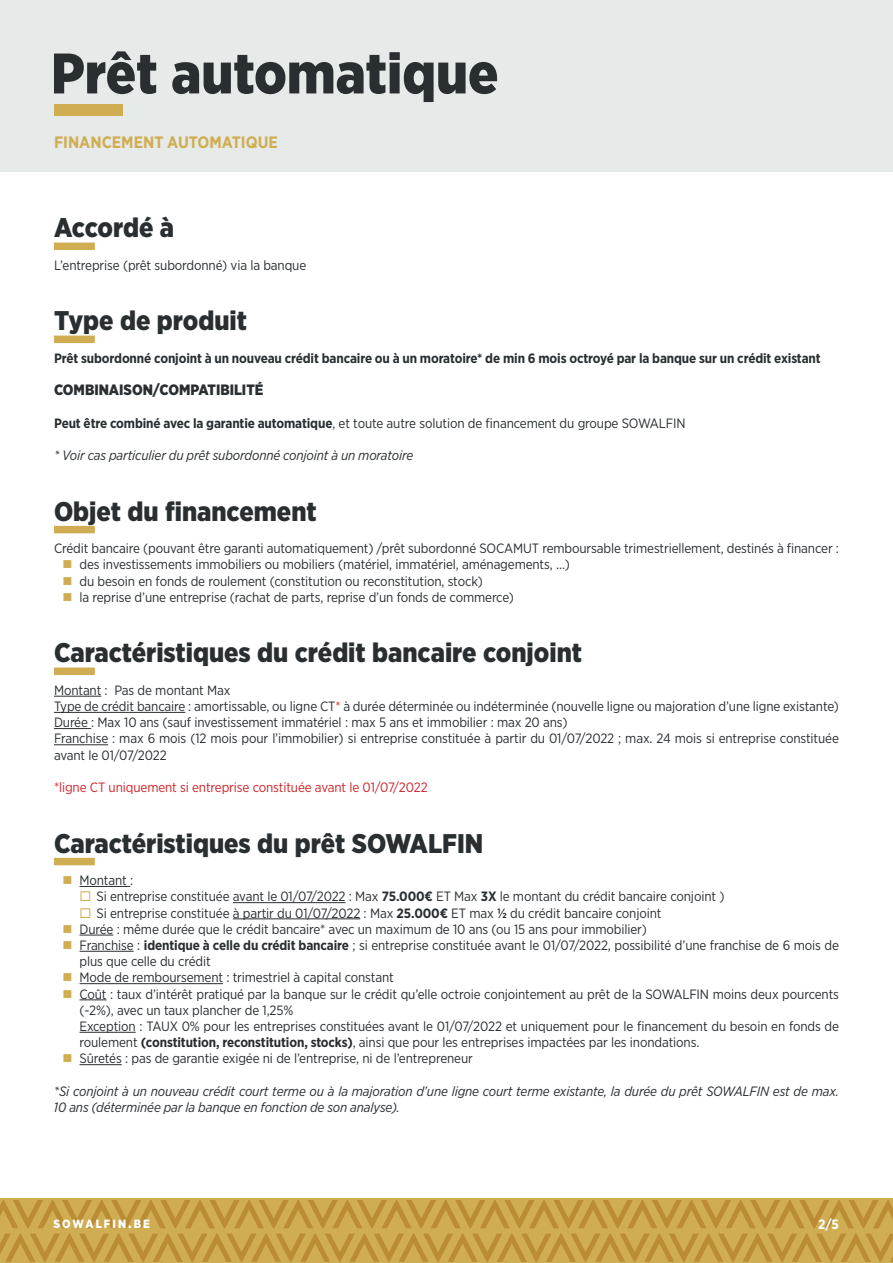
<style>
.page{position:relative;width:893px;height:1263px;background:#fff}
.page>*{position:absolute;margin:0;border:0;box-sizing:border-box;transform-origin:0 0}
.t1{font:900 57px "Gotham Narrow";color:#292e31}
.t2{font:900 27px "Gotham Narrow";color:#292e31}
.t3{font:700 16.5px "Gotham Narrow";color:#d0ad53}
.t4{font:900 15px "Gotham Narrow";color:#292e31}
.t5{font:13.5px/16.2px "Gotham Narrow";letter-spacing:-.01em;color:#292e31}
.t6{font:italic 13.5px/16.2px "Gotham Narrow";letter-spacing:-.01em;color:#292e31}
.t7{font:700 13.5px "Gotham Narrow";letter-spacing:-.01em;color:#292e31}
.t8{font:13.5px "Gotham Narrow";letter-spacing:-.01em;color:#d1232a}
.t9{font:700 13.5px "Gotham Narrow";color:#fff}
.t10{font:900 11.85px "Gotham Narrow";letter-spacing:.17em;color:#fff}
.s1{font-weight:700}
.s2{color:#d1232a}
</style>
<div class="page">
<div style="left:0;top:1px;width:893px;height:171px;background:#e6eae8"></div>
<div style="left:0;top:1198px;width:893px;height:65px;background:#d0ad53"></div>
<svg style="left:0;top:1200px;width:893px;height:62px"></svg>
<div style="left:54px;top:104px;width:69px;height:12px;background:#d0ad53"></div>
<div style="left:54px;top:242px;width:41px;height:8px;background:#d0ad53"></div>
<div style="left:54px;top:336px;width:41px;height:7px;background:#d0ad53"></div>
<div style="left:54px;top:526px;width:41px;height:7px;background:#d0ad53"></div>
<div style="left:54px;top:667px;width:41px;height:8px;background:#d0ad53"></div>
<hr style="left:54px;top:696px;width:47px;height:1px;background:#292e31">
<hr style="left:54px;top:712px;width:131px;height:1px;background:#292e31">
<hr style="left:54px;top:728px;width:37px;height:1px;background:#292e31">
<hr style="left:54px;top:744px;width:54px;height:1px;background:#292e31">
<div style="left:54px;top:858px;width:41px;height:7px;background:#d0ad53"></div>
<hr style="left:80px;top:886px;width:50px;height:1px;background:#292e31">
<hr style="left:233px;top:902px;width:112px;height:1px;background:#292e31">
<hr style="left:233px;top:918px;width:127px;height:1px;background:#292e31">
<hr style="left:80px;top:935px;width:33px;height:1px;background:#292e31">
<hr style="left:80px;top:951px;width:54px;height:1px;background:#292e31">
<hr style="left:80px;top:983px;width:143px;height:1px;background:#292e31">
<svg style="left:80px;top:999px;width:27px;height:1px"></svg>
<hr style="left:80px;top:1032px;width:56px;height:1px;background:#292e31">
<hr style="left:80px;top:1064px;width:42px;height:1px;background:#292e31">
<h1 class="t1" style="left:51px;top:36px;width:449px">Prêt automatique</h1>
<p class="t3" style="left:54px;top:131px;width:225px">FINANCEMENT AUTOMATIQUE</p>
<h2 class="t2" style="left:54px;top:210px;width:122px">Accordé à</h2>
<p class="t5" style="left:54px;top:257px;width:254px">L’entreprise (prêt subordonné) via la banque</p>
<h2 class="t2" style="left:54px;top:303px;width:194px">Type de produit</h2>
<p class="t7" style="left:54px;top:349px;width:768px">Prêt subordonné conjoint à un nouveau crédit bancaire ou à un moratoire* de min 6 mois octroyé par la banque sur un crédit existant</p>
<p class="t4" style="left:54px;top:380px;width:211px">COMBINAISON/COMPATIBILITÉ</p>
<p class="t5" style="left:54px;top:415px;width:633px"><span class="s1">Peut être combiné avec la garantie automatique</span>, et toute autre solution de financement du groupe SOWALFIN</p>
<p class="t6" style="left:54px;top:447px;width:361px">* Voir cas particulier du prêt subordonné conjoint à un moratoire</p>
<h2 class="t2" style="left:54px;top:493px;width:264px">Objet du financement</h2>
<p class="t5" style="left:80px;top:540px;width:761px;text-indent:-26px">Crédit bancaire (pouvant être garanti automatiquement) /prêt subordonné SOCAMUT remboursable trimestriellement, destinés à financer : des investissements immobiliers ou mobiliers (matériel, immatériel, aménagements, …)<br>du besoin en fonds de roulement (constitution ou reconstitution, stock)<br>la reprise d’une entreprise (rachat de parts, reprise d’un fonds de commerce)</p>
<h2 class="t2" style="left:54px;top:635px;width:529px">Caractéristiques du crédit bancaire conjoint</h2>
<p class="t5" style="left:54px;top:682px;width:786px">Montant : Pas de montant Max<br>Type de crédit bancaire : amortissable, ou ligne CT<span class="s2">*</span> à durée déterminée ou indéterminée (nouvelle ligne ou majoration d’une ligne existante)<br>Durée : Max 10 ans (sauf investissement immatériel : max 5 ans et immobilier : max 20 ans)<br>Franchise : max 6 mois (12 mois pour l’immobilier) si entreprise constituée à partir du 01/07/2022 ; max. 24 mois si entreprise constituée avant le 01/07/2022</p>
<p class="t8" style="left:54px;top:779px;width:375px">*ligne CT uniquement si entreprise constituée avant le 01/07/2022</p>
<h2 class="t2" style="left:54px;top:825px;width:431px">Caractéristiques du prêt SOWALFIN</h2>
<p class="t5" style="left:80px;top:872px;width:55px">Montant :</p>
<p class="t5" style="left:97px;top:888px;width:629px">Si entreprise constituée avant le 01/07/2022 : Max <span class="s1">75.000€</span> ET Max <span class="s1">3X</span> le montant du crédit bancaire conjoint )</p>
<p class="t5" style="left:97px;top:904px;width:566px">Si entreprise constituée à partir du 01/07/2022 : Max <span class="s1">25.000€</span> ET max <span class="s1">½</span> du crédit bancaire conjoint</p>
<p class="t5" style="left:79px;top:920px;width:569px">Durée : même durée que le crédit bancaire* avec un maximum de 10 ans (ou 15 ans pour immobilier)</p>
<p class="t5" style="left:79px;top:937px;width:761px">Franchise : <span class="s1">identique à celle du crédit bancaire</span> ; si entreprise constituée avant le 01/07/2022, possibilité d’une franchise de 6 mois de</p>
<p class="t5" style="left:79px;top:953px;width:133px">plus que celle du crédit</p>
<p class="t5" style="left:79px;top:969px;width:316px">Mode de remboursement : trimestriel à capital constant</p>
<p class="t5" style="left:79px;top:985px;width:761px">Coût : taux d’intérêt pratiqué par la banque sur le crédit qu’elle octroie conjointement au prêt de la SOWALFIN moins deux pourcents</p>
<p class="t5" style="left:79px;top:1001px;width:215px">(-2%), avec un taux plancher de 1,25%</p>
<p class="t5" style="left:79px;top:1018px;width:761px">Exception : TAUX 0% pour les entreprises constituées avant le 01/07/2022 et uniquement pour le financement du besoin en fonds de</p>
<p class="t5" style="left:79px;top:1034px;width:621px">roulement <span class="s1">(constitution, reconstitution, stocks)</span>, ainsi que pour les entreprises impactées par les inondations.</p>
<p class="t5" style="left:79px;top:1050px;width:395px">Sûretés : pas de garantie exigée ni de l’entreprise, ni de l’entrepreneur</p>
<p class="t6" style="left:54px;top:1082px;width:786px">*Si conjoint à un nouveau crédit court terme ou à la majoration d’une ligne court terme existante, la durée du prêt SOWALFIN est de max.<br>10 ans (déterminée par la banque en fonction de son analyse).</p>
<p class="t10" style="left:54px;top:1216px;width:98px">SOWALFIN.BE</p>
<p class="t9" style="left:818px;top:1215px;width:22px">2/5</p>
</div>
